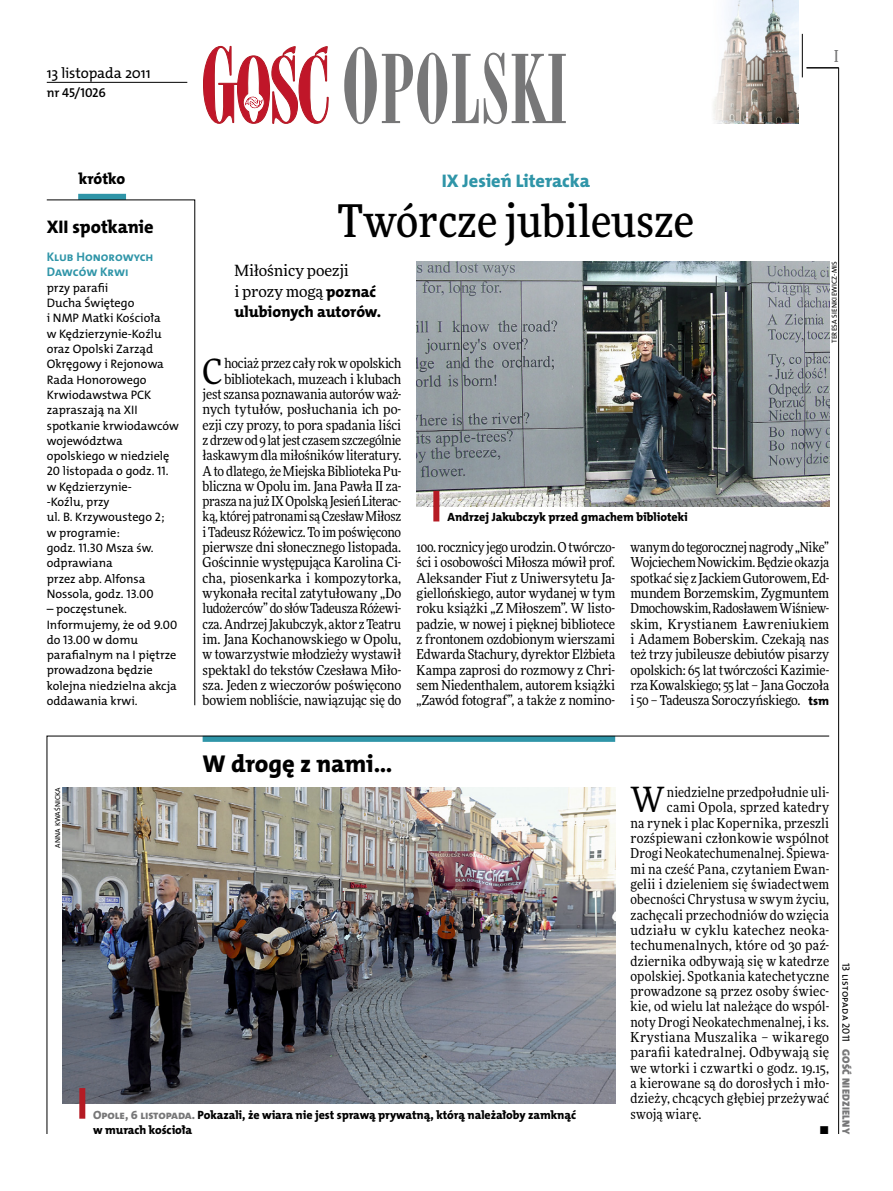
<style>
.page{position:relative;width:893px;height:1191px;background:#fff}
.page>*{position:absolute;margin:0;border:0;box-sizing:border-box;transform-origin:0 0}
.t1{font:500 45px "Freeday Narrow";color:#000}
.t2{font:34.8px "Freeday Narrow News";color:#000}
.t3{font:24.45px "The Mix HP8 Ex Bld";letter-spacing:-.005em;color:#000}
.t4{font:18.3px "The Mix HP8 Ex Bld";letter-spacing:-.005em;color:#2f95a8}
.t5{font:18.3px "The Mix HP8 Ex Bld";letter-spacing:-.005em;color:#000}
.t6{font:500 16.5px "Freeday Narrow";color:#777778;scale:.9 1}
.t7{font:15.75px "The Mix HP8 Ex Bld";letter-spacing:-.005em;color:#000}
.t8{font:15.45px/20.4px "Freeday News";letter-spacing:-.01em;color:#000}
.t9{font:14.85px "The Mix HP5 Plain";letter-spacing:-.01em;color:#000}
.t10{font:13.65px/15.3px "Freeday Narrow News";color:#000;text-align:justify}
.t11{font:13.65px "Freeday Narrow News";letter-spacing:.02em;color:#000}
.t12{font:13.65px "Freeday Narrow News";letter-spacing:.025em;color:#000}
.t13{font:13.65px "Freeday Narrow News";letter-spacing:.03em;color:#000}
.t14{font:12.9px "The Mix HP6 Se Bld";letter-spacing:-.015em;color:#000}
.t15{font:12.6px/15.3px "The Mix HP7 Bld";color:#2f95a8}
.t16{font:12.3px/15.3px "The Mix HP5 Plain";color:#000}
.t17{font:12px/15.3px "The Mix HP8 Ex Bld";letter-spacing:-.005em;color:#000}
.t18{font:10.5px "The Mix HP5 Plain";color:#000}
.t19{font:10.5px "The Mix HP9 Blk";letter-spacing:.025em;color:#777778}
.t20{font:7.2px "The Mix HP5 Plain";letter-spacing:.015em;color:#000}
.s1{font-family:"The Mix HP8 Ex Bld";font-size:15.75px}
.s2{font-family:"The Mix HP8 Ex Bld";font-size:12.3px}
.s3{color:#777778}
</style>
<div class="page">
<hr style="left:838px;top:68px;width:1px;height:1066px;background:#000">
<hr style="left:802px;top:34px;width:1px;height:43px;background:#000">
<svg style="left:47px;top:735px;width:783px;height:399px"></svg>
<hr style="left:806px;top:68px;width:33px;height:1px;background:#000">
<svg style="left:203px;top:46px;width:126px;height:78px"></svg>
<svg style="left:344px;top:47px;width:222px;height:77px"></svg>
<img style="left:713px;top:0;width:85px;height:124px">
<hr style="left:47px;top:82px;width:140px;height:1px;background:#000">
<img style="left:62px;top:787px;width:553px;height:316px">
<div style="left:79px;top:1088px;width:6px;height:30px;background:#b51b24"></div>
<img style="left:416px;top:261px;width:413px;height:245px">
<div style="left:433px;top:491px;width:6px;height:30px;background:#b51b24"></div>
<div style="left:78px;top:194px;width:48px;height:6px;background:#2f95a8"></div>
<svg style="left:46px;top:199px;width:149px;height:506px"></svg>
<p class="t9" style="left:47px;top:63px;width:105px">13 listopada 2011</p>
<p class="t14" style="left:47px;top:85px;width:61px">nr 45/1026</p>
<p class="t6" style="left:834px;top:46px;width:6px">I</p>
<p class="t7" style="left:79px;top:168px;width:48px">krótko</p>
<h3 class="t5" style="left:47px;top:215px;width:108px">XII spotkanie</h3>
<p class="t15" style="left:47px;top:249px;width:108px">Klub Honorowych<br>Dawców Krwi</p>
<p class="t16" style="left:47px;top:280px;width:134px">przy parafii<br>Ducha Świętego<br>i N MP Matki Kościoła<br>w Kędzierzynie-Koźlu oraz Opolski Zarząd<br>Okręgowy i Rejonowa<br>Rada Honorowego<br>Krwiodawstwa PCK zapraszają na XII spotkanie krwiodawców województwa opolskiego w niedzielę<br>20 listopada o godz. 11. w Kędzierzynie-<br>-Koźlu, przy<br>ul. B. Krzywoustego 2;<br>w programie:<br>godz. 11.30 Msza św. odprawiana<br>przez abp. Alfonsa<br>N ossola, godz. 13.00</p>
<p class="t16" style="left:47px;top:601px;width:132px">– poczęstunek.<br>I nformujemy, że od 9.00 do 13.00 w domu parafialnym na I piętrze prowadzona będzie kolejna niedzielna akcja oddawania krwi.</p>
<h3 class="t4" style="left:442px;top:169px;width:150px">IX Jesień Literacka</h3>
<h1 class="t1" style="left:338px;top:193px;width:358px">Twórcze jubileusze</h1>
<p class="t8" style="left:234px;top:260px;width:143px">Miłośnicy poezji<br>i prozy mogą <span class="s1">poznać</span></p>
<p class="t7" style="left:234px;top:302px;width:148px">ulubionych autorów.</p>
<p class="t20" style="left:830px;top:343px;width:83px;rotate:-90deg">Teresa Sienkiewicz-Mis</p>
<p class="t10" style="left:203px;top:356px;width:200px;text-align:right">hociaż przez cały rok w opolskich bibliotekach, muzeach i klubach jest szansa poznawania autorów waż&shy;nych tytułów, posłuchania ich po&shy;ezji czy prozy, to pora spadania liści z drzew od 9 lat jest czasem szczególnie łaskawym dla miłośników literatury.<br>A to dlatego, że Miejska Biblioteka Pu&shy;bliczna w Opolu im. Jana Pawła II za&shy;prasza na już IX Opolską Jesień Literac&shy;ką, której patronami są Czesław Miłosz i Tadeusz Różewicz. To im poświęcono pierwsze dni słonecznego listopada.<br>Gościnnie występująca Karolina Ci&shy;cha, piosenkarka i kompozytorka, wykonała recital zatytułowany „Do ludożerców” do słów Tadeusza Różewi&shy;cza. Andrzej Jakubczyk, aktor z Teatru im. Jana Kochanowskiego w Opolu, w towarzystwie młodzieży wystawił spektakl do tekstów Czesława Miło&shy;sza. Jeden z wieczorów poświęcono bowiem nobliście, nawiązując się do</p>
<h2 class="t2" style="left:203px;top:350px;width:21px">C</h2>
<p class="t17" style="left:448px;top:510px;width:242px">Andrzej Jakubczyk przed gmachem biblioteki</p>
<p class="t10" style="left:417px;top:539px;width:200px">100. rocznicy jego urodzin. O twórczo&shy;ści i osobowości Miłosza mówił prof.<br>Aleksander Fiut z Uniwersytetu Ja&shy;giellońskiego, autor wydanej w tym roku książki „Z Miłoszem”. W listo&shy;padzie, w nowej i pięknej bibliotece z frontonem ozdobionym wierszami Edwarda Stachury, dyrektor Elżbieta Kampa zaprosi do rozmowy z Chri&shy;sem Niedenthalem, autorem książki „Zawód fotograf”, a także z nomino-</p>
<p class="t10" style="left:630px;top:539px;width:200px">wanym do tegorocznej nagrody „Nike” Wojciechem Nowickim. Będzie okazja spotkać się z Jackiem Gutorowem, Ed&shy;mundem Borzemskim, Zygmuntem Dmochowskim, Radosławem Wiśniew&shy;skim, Krystianem Ławreniukiem i Adamem Boberskim. Czekają nas też trzy jubileusze debiutów pisarzy opolskich: 65 lat twórczości Kazimie&shy;rza Kowalskiego; 55 lat – Jana Goczoła i 50 – Tadeusza Soroczyńskiego. <span class="s2">tsm</span></p>
<h3 class="t3" style="left:203px;top:747px;width:191px">W drogę z nami...</h3>
<p class="t20" style="left:53px;top:847px;width:61px;rotate:-90deg">Anna Kwaśnicka</p>
<p class="t17" style="left:93px;top:1107px;width:484px"><span class="s3">Opole, 6 listopada.</span> Pokazali, że wiara nie jest sprawą prywatną, którą należałoby zamknąć w murach kościoła</p>
<h2 class="t2" style="left:630px;top:778px;width:36px">W</h2>
<p class="t10" style="left:667px;top:784px;width:164px">niedzielne przedpołudnie uli-</p>
<p class="t12" style="left:667px;top:799px;width:164px">cami Opola, sprzed katedry</p>
<p class="t10" style="left:630px;top:815px;width:200px">na rynek i plac Kopernika, przeszli</p>
<p class="t10" style="left:630px;top:830px;width:200px">rozśpiewani członkowie wspólnot</p>
<p class="t10" style="left:630px;top:845px;width:200px">Drogi Neokatechumenalnej. Śpiewa-</p>
<p class="t11" style="left:630px;top:860px;width:200px">mi na cześć Pana, czytaniem Ewan-</p>
<p class="t10" style="left:630px;top:876px;width:200px">gelii i dzieleniem się świadectwem</p>
<p class="t11" style="left:630px;top:891px;width:200px">obecności Chrystusa w swym życiu,</p>
<p class="t10" style="left:630px;top:907px;width:200px">zachęcali przechodniów do wzięcia</p>
<p class="t12" style="left:630px;top:921px;width:200px">udziału w cyklu katechez neoka-</p>
<p class="t10" style="left:630px;top:937px;width:200px">techumenalnych, które od 30 paź-</p>
<p class="t11" style="left:630px;top:952px;width:200px">dziernika odbywają się w katedrze</p>
<p class="t10" style="left:630px;top:968px;width:200px">opolskiej. Spotkania katechetyczne</p>
<p class="t10" style="left:630px;top:983px;width:200px">prowadzone są przez osoby świec-</p>
<p class="t10" style="left:630px;top:998px;width:200px">kie, od wielu lat należące do wspól-</p>
<p class="t10" style="left:630px;top:1014px;width:200px">noty Drogi Neokatechmenalnej, i ks.</p>
<p class="t13" style="left:630px;top:1028px;width:200px">Krystiana Muszalika – wikarego</p>
<p class="t11" style="left:630px;top:1044px;width:200px">parafii katedralnej. Odbywają się</p>
<p class="t12" style="left:630px;top:1059px;width:200px">we wtorki i czwartki o godz. 19.15,</p>
<p class="t10" style="left:630px;top:1075px;width:200px">a kierowane są do dorosłych i mło-</p>
<p class="t10" style="left:630px;top:1090px;width:200px">dzieży, chcących głębiej przeżywać</p>
<p class="t10" style="left:630px;top:1106px;width:73px">swoją wiarę.</p>
<p class="t10" style="left:819px;top:1121px;width:11px">•</p>
<p class="t18" style="left:853px;top:962px;width:81px;rotate:90deg">13 listopada 2011</p>
<p class="t19" style="left:853px;top:1049px;width:86px;rotate:90deg">Gość Niedzielny</p>
</div>
